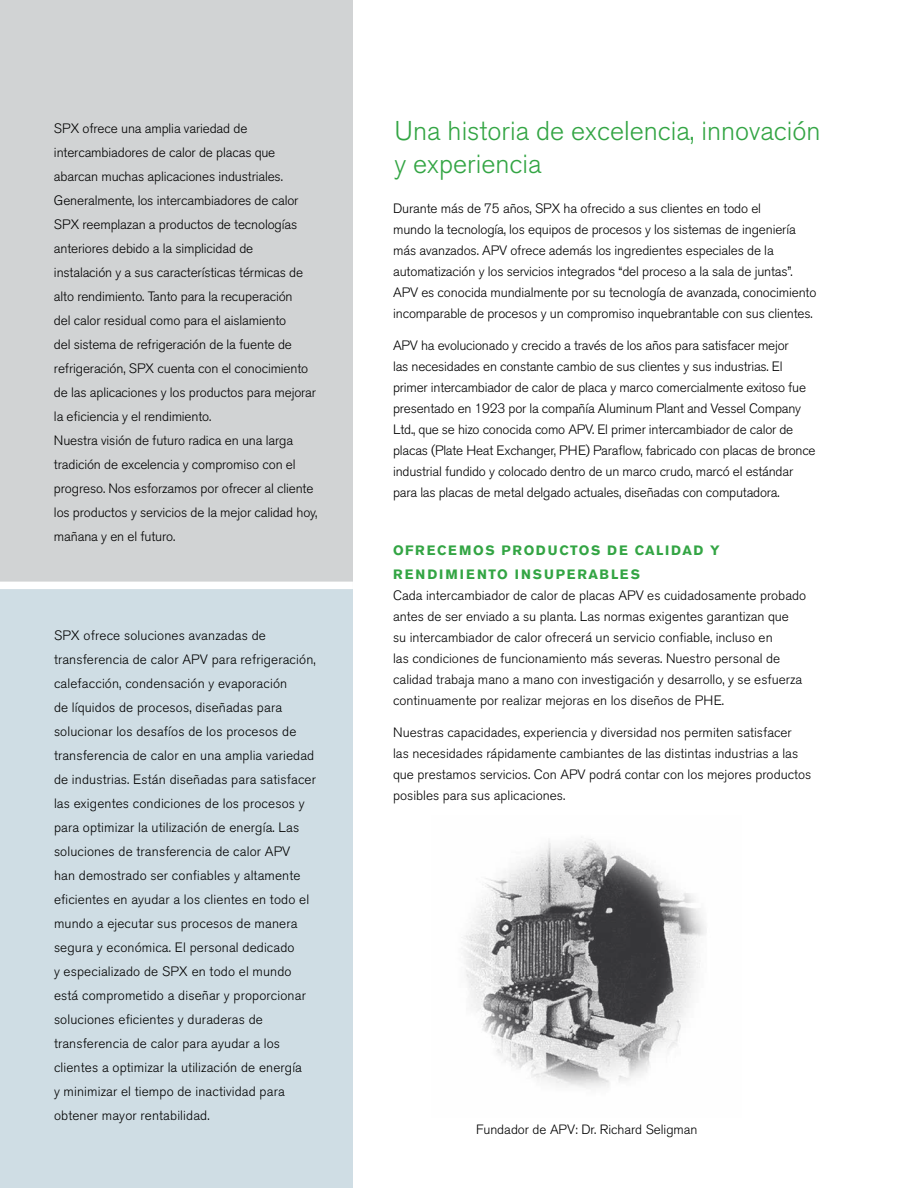
<style>
.page{position:relative;width:918px;height:1188px;background:#fff}
.page>*{position:absolute;margin:0;border:0;box-sizing:border-box;transform-origin:0 0}
.t1{font:300 27px/33px "Akzidenz Grotesk BE";color:#33a544}
.t2{font:300 13.5px/21px "Akzidenz Grotesk BE";letter-spacing:-.01em;color:#000}
.t3{font:300 13.5px/24px "Akzidenz Grotesk BE";letter-spacing:.01em;color:#000}
.t4{font:700 13.5px/24px "Akzidenz Grotesk BE";letter-spacing:.13em;color:#33a544}
.t5{font:300 13.35px "Akzidenz Grotesk BE";color:#000}
</style>
<div class="page">
<div style="left:0;top:585px;width:353px;height:603px;background:#cfdde4"></div>
<div style="left:0;top:0;width:353px;height:585px;background:#d1d3d4"></div>
<div style="left:0;top:582px;width:353px;height:7px;background:#fff"></div>
<img style="left:461px;top:837px;width:245px;height:252px">
<p class="t2" style="left:54px;top:117px;width:265px;line-height:24px">SPX ofrece una amplia variedad de intercambiadores de calor de placas que abarcan muchas aplicaciones industriales.<br>Generalmente, los intercambiadores de calor SPX reemplazan a productos de tecnologías anteriores debido a la simplicidad de<br>instalación y a sus características térmicas de alto rendimiento. Tanto para la recuperación<br>del calor residual como para el aislamiento<br>del sistema de refrigeración de la fuente de refrigeración, SPX cuenta con el conocimiento de las aplicaciones y los productos para mejorar la eficiencia y el rendimiento.<br>Nuestra visión de futuro radica en una larga tradición de excelencia y compromiso con el progreso. Nos esforzamos por ofrecer al cliente los productos y servicios de la mejor calidad hoy, mañana y en el futuro.</p>
<h1 class="t1" style="left:394px;top:114px;width:428px">Una historia de excelencia, innovación y experiencia</h1>
<p class="t2" style="left:393px;top:198px;width:425px">Durante más de 75 años, SPX ha ofrecido a sus clientes en todo el<br>mundo la tecnología, los equipos de procesos y los sistemas de ingeniería más avanzados. APV ofrece además los ingredientes especiales de la automatización y los servicios integrados “del proceso a la sala de juntas”.<br>APV es conocida mundialmente por su tecnología de avanzada, conocimiento incomparable de procesos y un compromiso inquebrantable con sus clientes.</p>
<p class="t2" style="left:393px;top:335px;width:424px">APV ha evolucionado y crecido a través de los años para satisfacer mejor<br>las necesidades en constante cambio de sus clientes y sus industrias. El primer intercambiador de calor de placa y marco comercialmente exitoso fue presentado en 1923 por la compañía Aluminum Plant and Vessel Company Ltd., que se hizo conocida como APV. El primer intercambiador de calor de placas (Plate Heat Exchanger, PHE) Paraflow, fabricado con placas de bronce industrial fundido y colocado dentro de un marco crudo, marcó el estándar para las placas de metal delgado actuales, diseñadas con computadora.</p>
<p class="t4" style="left:393px;top:539px;width:328px">OFRECEMOS PRODUCTOS DE CALIDAD Y<br>RENDIMIENTO INSUPERABLES</p>
<p class="t2" style="left:393px;top:585px;width:415px">Cada intercambiador de calor de placas APV es cuidadosamente probado antes de ser enviado a su planta. Las normas exigentes garantizan que<br>su intercambiador de calor ofrecerá un servicio confiable, incluso en<br>las condiciones de funcionamiento más severas. Nuestro personal de calidad trabaja mano a mano con investigación y desarrollo, y se esfuerza continuamente por realizar mejoras en los diseños de PHE.</p>
<p class="t2" style="left:393px;top:722px;width:420px">Nuestras capacidades, experiencia y diversidad nos permiten satisfacer<br>las necesidades rápidamente cambiantes de las distintas industrias a las que prestamos servicios. Con APV podrá contar con los mejores productos posibles para sus aplicaciones.</p>
<p class="t3" style="left:54px;top:623px;width:264px">SPX ofrece soluciones avanzadas de transferencia de calor APV para refrigeración, calefacción, condensación y evaporación<br>de líquidos de procesos, diseñadas para solucionar los desafíos de los procesos de transferencia de calor en una amplia variedad de industrias. Están diseñadas para satisfacer las exigentes condiciones de los procesos y para optimizar la utilización de energía. Las soluciones de transferencia de calor APV<br>han demostrado ser confiables y altamente eficientes en ayudar a los clientes en todo el mundo a ejecutar sus procesos de manera segura y económica. El personal dedicado<br>y especializado de SPX en todo el mundo está comprometido a diseñar y proporcionar soluciones eficientes y duraderas de transferencia de calor para ayudar a los clientes a optimizar la utilización de energía<br>y minimizar el tiempo de inactividad para obtener mayor rentabilidad.</p>
<p class="t5" style="left:476px;top:1122px;width:223px">Fundador de APV: Dr. Richard Seligman</p>
</div>
